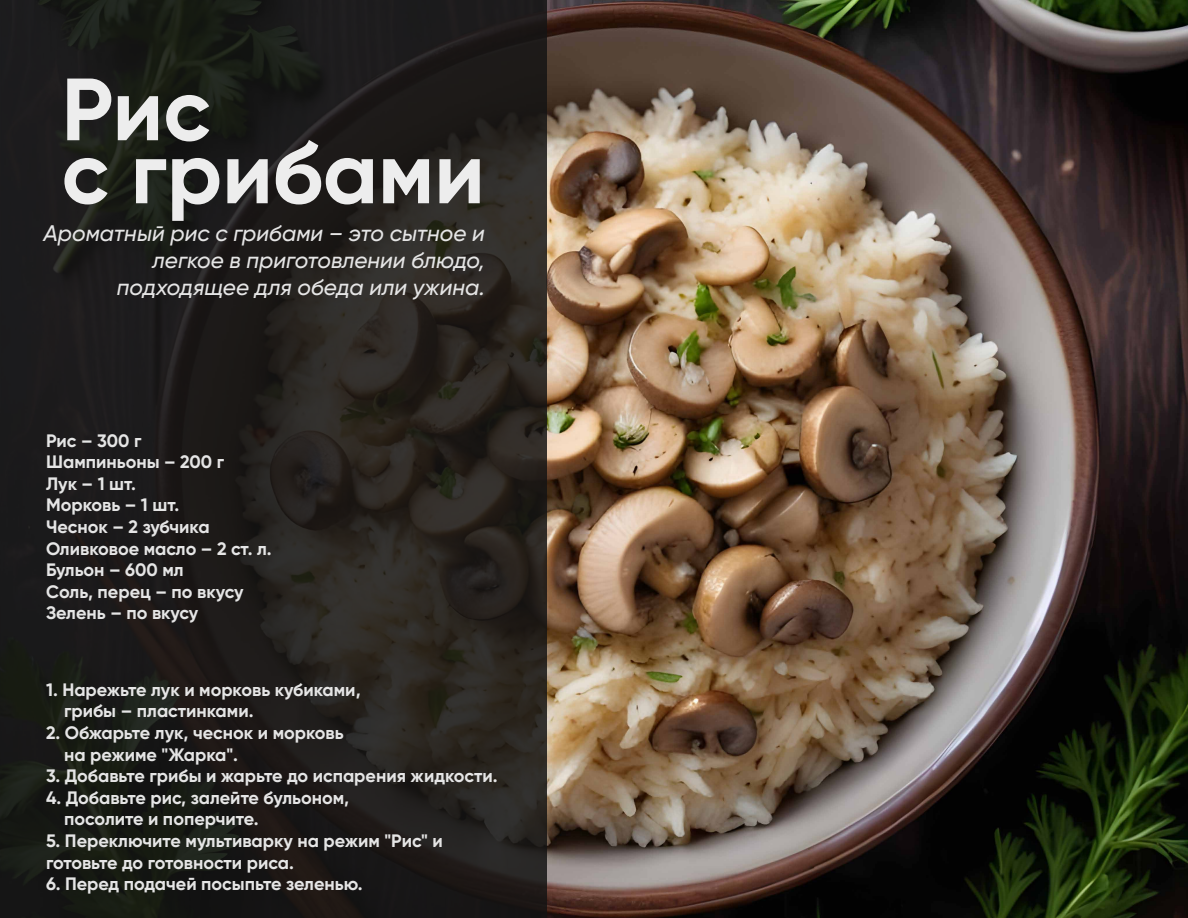
<style>
.page{position:relative;width:1188px;height:918px;background:#fff}
.page>*{position:absolute;margin:0;border:0;box-sizing:border-box;transform-origin:0 0}
.t1{font:700 88.2px/63px "Gilroy";color:#ededed}
.t2{font:italic 500 22.5px/27px "Gilroy";color:#e5e5e5;text-align:right}
.t3{font:700 18px/21.6px "Gilroy";color:#e5e5e5}
</style>
<div class="page">
<img style="left:546px;top:0;width:642px;height:918px">
<svg style="left:0;top:0;width:546px;height:918px;background:#201e1b"></svg>
<h1 class="t1" style="left:62px;top:77px;width:425px">Рис<br>с грибами</h1>
<p class="t2" style="left:43px;top:220px;width:443px">Ароматный рис с грибами – это сытное и легкое в приготовлении блюдо, подходящее для обеда или ужина.</p>
<p class="t3" style="left:46px;top:429px;width:227px">Рис – 300 г<br>Шампиньоны – 200 г<br>Лук – 1 шт.<br>Морковь – 1 шт.<br>Чеснок – 2 зубчика<br>Оливковое масло – 2 ст. л.<br>Бульон – 600 мл<br>Соль, перец – по вкусу<br>Зелень – по вкусу</p>
<p class="t3" style="left:64px;top:679px;width:298px;text-indent:-18px">1. Нарежьте лук и морковь кубиками, грибы – пластинками.</p>
<p class="t3" style="left:64px;top:722px;width:281px;text-indent:-18px">2. Обжарьте лук, чеснок и морковь на режиме "Жарка".</p>
<p class="t3" style="left:46px;top:765px;width:453px">3. Добавьте грибы и жарьте до испарения жидкости.</p>
<p class="t3" style="left:64px;top:787px;width:287px;text-indent:-18px">4. Добавьте рис, залейте бульоном, посолите и поперчите.</p>
<p class="t3" style="left:46px;top:830px;width:398px">5. Переключите мультиварку на режим "Рис" и готовьте до готовности риса.</p>
<p class="t3" style="left:46px;top:873px;width:318px">6. Перед подачей посыпьте зеленью.</p>
</div>
